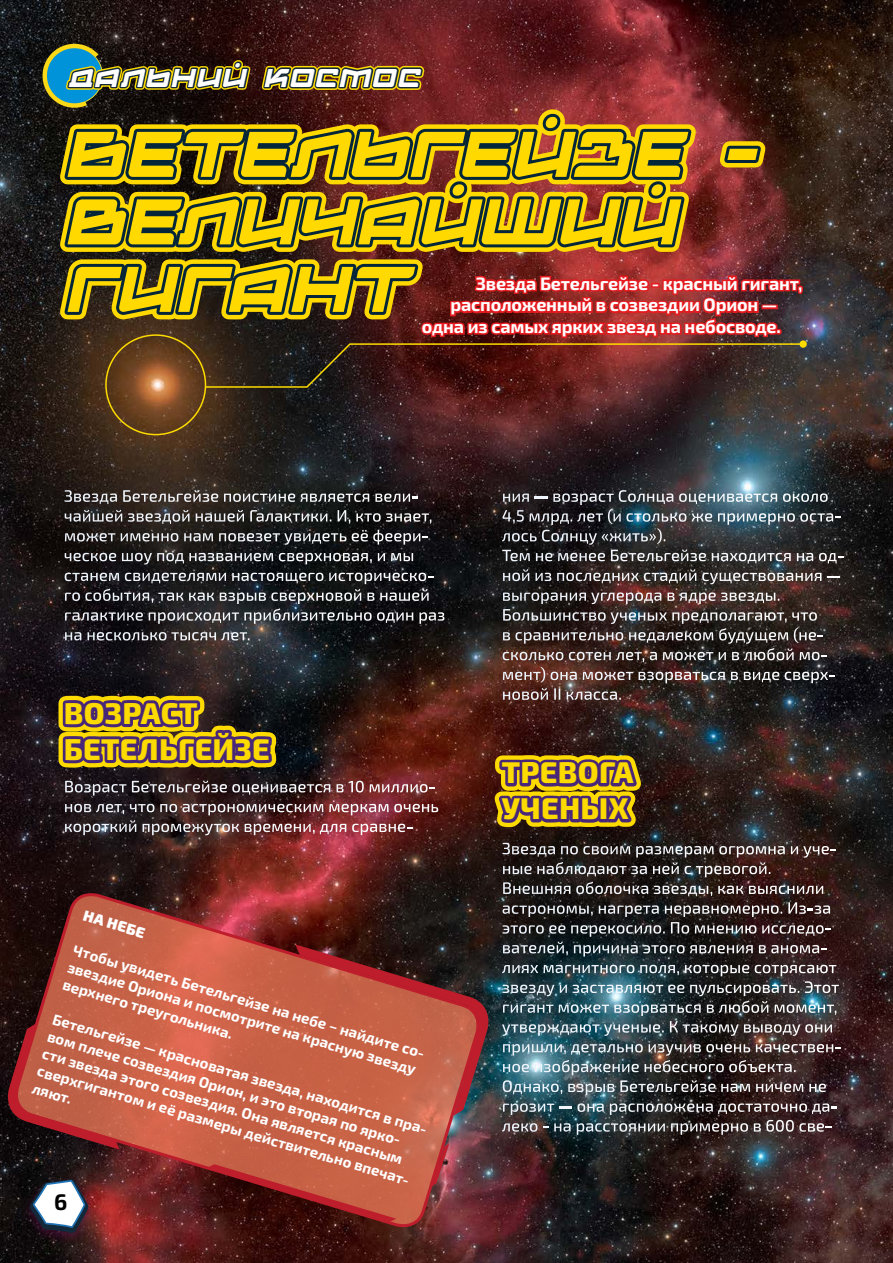
<style>
.page{position:relative;width:893px;height:1263px;background:#fff}
.page>*{position:absolute;margin:0;border:0;box-sizing:border-box;transform-origin:0 0}
.t1{font:italic 75px/67.5px "Logofontik 4 F";color:#ffd900}
.t2{font:800 30px/36px "Exo 2.0";letter-spacing:.01em;color:#fddb00}
.t3{font:italic 30px "Logofontik 4 F";letter-spacing:.05em;color:#fff}
.t4{font:700 22.5px "Exo 2.0";color:#000}
.t5{font:700 18px "Exo 2.0";letter-spacing:-.01em;color:#fff}
.t6{font:500 16.5px/19.8px "Exo 2.0";color:#fff}
.t7{font:700 15px/18px "Exo 2.0";color:#fff}
.t8{font:900 15px "Exo 2.0";color:#fff}
</style>
<div class="page">
<img style="left:0;top:0;width:893px;height:1263px">
<svg style="left:51px;top:688px;width:233px;height:87px;background:#5a433d"></svg>
<svg style="left:482px;top:748px;width:171px;height:86px;background:#64453b"></svg>
<svg style="left:799px;top:340px;width:8px;height:8px"></svg>
<svg style="left:11px;top:889px;width:472px;height:342px;background:#994738"></svg>
<svg style="left:208px;top:1164px;width:188px;height:58px;background:#883529"></svg>
<svg style="left:5px;top:1023px;width:115px;height:126px;background:#9c4738"></svg>
<svg style="left:295px;top:944px;width:196px;height:172px;background:#a34e3d"></svg>
<div style="left:21px;top:1175px;width:76px;height:71px;background:#830e65;opacity:.4"></div>
<svg style="left:23px;top:1174px;width:71px;height:67px"></svg>
<img style="left:41px;top:43px;width:763px;height:345px">
<h2 class="t3" style="left:68px;top:61px;width:353px">ДАЛЬНИЙ КОСМОС</h2>
<h1 class="t1" style="left:64px;top:119px;width:693px">БЕТЕЛЬГЕЙЗЕ -<br>ВЕЛИЧАЙШИЙ<br>ГИГАНТ</h1>
<p class="t5" style="left:476px;top:273px;width:328px">Звезда Бетельгейзе - красный гигант,</p>
<p class="t5" style="left:450px;top:294px;width:328px">расположенный в созвездии Орион —</p>
<p class="t5" style="left:422px;top:316px;width:361px">одна из самых ярких звезд на небосводе.</p>
<p class="t6" style="left:64px;top:486px;width:383px">Звезда Бетельгейзе поистине является вели&shy;чайшей звездой нашей Галактики. И, кто знает, может именно нам повезет увидеть её феери&shy;ческое шоу под названием сверхновая, и мы станем свидетелями настоящего историческо&shy;го события, так как взрыв сверхновой в нашей галактике происходит приблизительно один раз на несколько тысяч лет.</p>
<h2 class="t2" style="left:64px;top:696px;width:207px">ВОЗРАСТ<br>БЕТЕЛЬГЕЙЗЕ</h2>
<p class="t6" style="left:64px;top:777px;width:377px">Возраст Бетельгейзе оценивается в 10 миллио&shy;нов лет, что по астрономическим меркам очень короткий промежуток времени, для сравне-</p>
<p class="t8" style="left:87px;top:906px;width:65px;rotate:17deg">НА НЕБЕ</p>
<p class="t7" style="left:77px;top:939px;width:369px;line-height:18.5px;rotate:17deg">Чтобы увидеть Бетельгейзе на небе – найдите со&shy;звездие Ориона и посмотрите на красную звезду верхнего треугольника.</p>
<p class="t7" style="left:56px;top:1009px;width:392px;rotate:17deg">Бетельгейзе — красноватая звезда, находится в пра&shy;вом плече созвездия Орион, и это вторая по ярко&shy;сти звезда этого созвездия. Она является красным сверхгигантом и её размеры действительно впечат-</p>
<p class="t7" style="left:35px;top:1079px;width:42px;rotate:17deg">ляют.</p>
<h3 class="t4" style="left:54px;top:1189px;width:15px">6</h3>
<p class="t6" style="left:502px;top:486px;width:344px">ния — возраст Солнца оценивается около 4,5 млрд. лет (и столько же примерно оста&shy;лось Солнцу «жить»).<br>Тем не менее Бетельгейзе находится на од&shy;ной из последних стадий существования — выгорания углерода в ядре звезды.<br>Большинство ученых предполагают, что<br>в сравнительно недалеком будущем (не&shy;сколько сотен лет, а может и в любой мо&shy;мент) она может взорваться в виде сверх&shy;новой ІІ класса.</p>
<h2 class="t2" style="left:502px;top:756px;width:133px">ТРЕВОГА<br>УЧЕНЫХ</h2>
<p class="t6" style="left:502px;top:839px;width:342px">Звезда по своим размерам огромна и уче&shy;ные наблюдают за ней с тревогой.<br>Внешняя оболочка звезды, как выяснили астрономы, нагрета неравномерно. Из-за этого ее перекосило. По мнению исследо&shy;вателей, причина этого явления в анома&shy;лиях магнитного поля, которые сотрясают звезду и заставляют ее пульсировать. Этот гигант может взорваться в любой момент, утверждают ученые. К такому выводу они пришли, детально изучив очень качествен&shy;ное изображение небесного объекта.<br>Однако, взрыв Бетельгейзе нам ничем не грозит — она расположена достаточно да&shy;леко - на расстоянии примерно в 600 све-</p>
</div>
